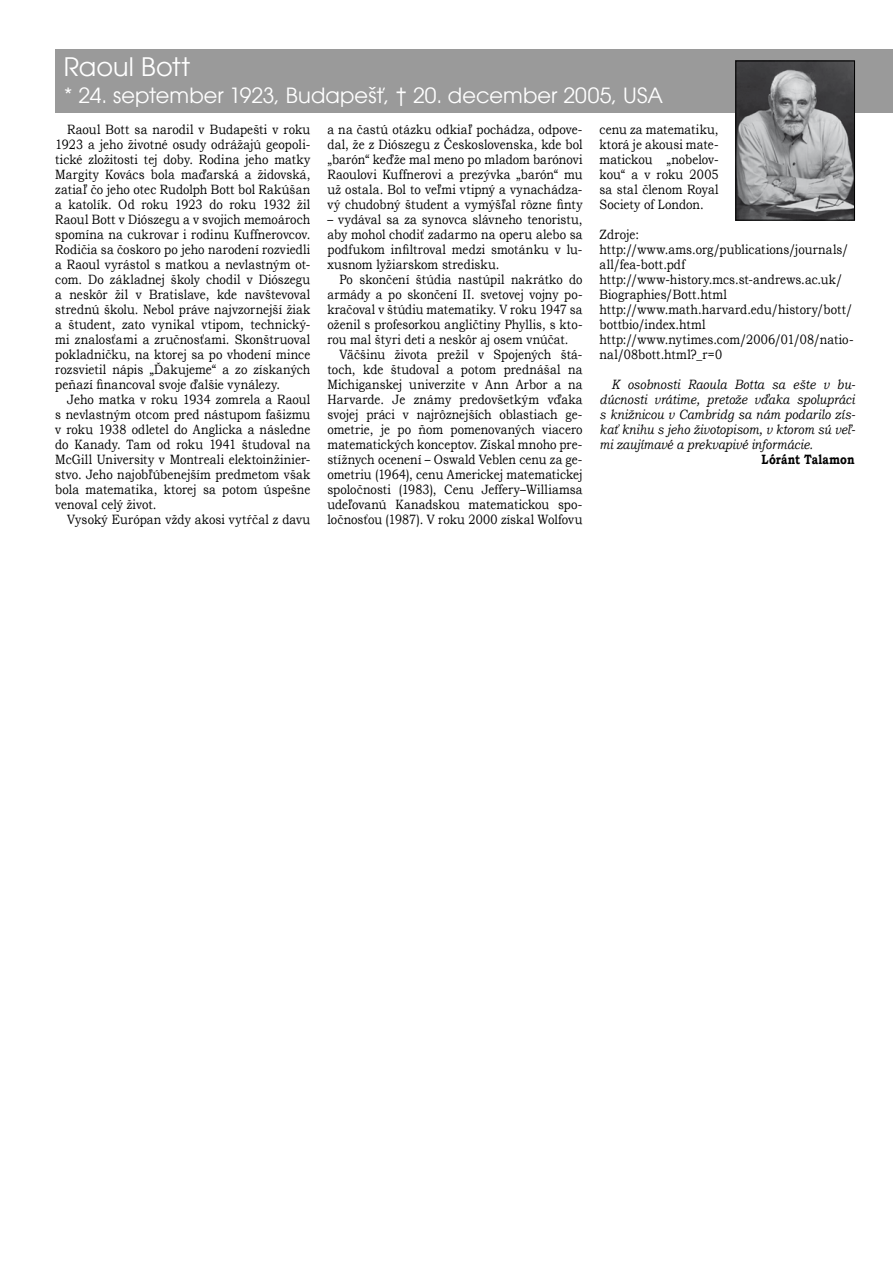
<style>
.page{position:relative;width:893px;height:1263px;background:#fff}
.page>*{position:absolute;margin:0;border:0;box-sizing:border-box;transform-origin:0 0}
.t1{font:25.5px "Avant Garde";letter-spacing:.005em;color:#fff}
.t2{font:21px "Avant Garde";letter-spacing:.005em;color:#fff}
.t3{font:13.5px/15px "Bookman Old Style";letter-spacing:.01em;color:#000;text-align:justify;scale:.85 1}
.t4{font:13.5px/15px "Bookman Old Style";letter-spacing:.01em;color:#000;text-align:justify;scale:.84 1}
.t5{font:italic 13.5px/15px "Bookman Old Style";letter-spacing:.005em;color:#000;text-align:justify;scale:.85 1}
.t6{font:700 13.5px "Bookman Old Style";letter-spacing:.015em;color:#000;scale:.82 1}
</style>
<div class="page">
<div style="left:55px;top:49px;width:838px;height:64px;background:#9a9a9a"></div>
<img style="left:738px;top:63px;width:115px;height:155px">
<div style="left:736px;top:61px;width:119px;height:159px;border:1px solid #000"></div>
<h1 class="t1" style="left:64px;top:52px;width:128px">Raoul Bott</h1>
<h2 class="t2" style="left:64px;top:83px;width:601px">* 24. september 1923, Budapešť, † 20. december 2005, USA</h2>
<p class="t3" style="left:327px;top:122px;width:302px">a na častú otázku odkiaľ pochádza, odpove&shy;dal, že z Diószegu z Československa, kde bol „barón“ keďže mal meno po mladom barónovi Raoulovi Kuffnerovi a prezývka „barón“ mu už ostala. Bol to veľmi vtipný a vynachádza&shy;vý chudobný študent a vymýšľal rôzne finty</p>
<p class="t3" style="left:327px;top:212px;width:302px">– vydával sa za synovca slávneho tenoristu, aby mohol chodiť zadarmo na operu alebo sa podfukom infiltroval medzi smotánku v lu&shy;xusnom lyžiarskom stredisku.</p>
<p class="t4" style="left:327px;top:272px;width:305px;text-indent:12px">Po skončení štúdia nastúpil nakrátko do armády a po skončení II. svetovej vojny po&shy;kračoval v štúdiu matematiky. V roku 1947 sa oženil s profesorkou angličtiny Phyllis, s kto&shy;rou mal štyri deti a neskôr aj osem vnúčat.</p>
<p class="t3" style="left:327px;top:347px;width:302px;text-indent:12px">Väčšinu života prežil v Spojených štá&shy;toch, kde študoval a potom prednášal na Michiganskej univerzite v Ann Arbor a na Harvarde. Je známy predovšetkým vďaka svojej práci v najrôznejších oblastiach ge&shy;ometrie, je po ňom pomenovaných viacero matematických konceptov. Získal mnoho pre&shy;stížnych ocenení – Oswald Veblen cenu za ge&shy;ometriu (1964), cenu Americkej matematickej spoločnosti (1983), Cenu Jeffery–Williamsa udeľovanú Kanadskou matematickou spo&shy;ločnosťou (1987). V roku 2000 získal Wolfovu</p>
<p class="t3" style="left:600px;top:122px;width:142px">cenu za matematiku, ktorá je akousi mate&shy;matickou „nobelov&shy;kou“ a v roku 2005 sa stal členom Royal Society of London.</p>
<p class="t3" style="left:600px;top:227px;width:300px;text-align:left">Zdroje: http://www.ams.org/publications/journals/ all/fea-bott.pdf http://www-history.mcs.st-andrews.ac.uk/<br>Biographies/Bott.html http://www.math.harvard.edu/history/bott/ bottbio/index.html http://www.nytimes.com/2006/01/08/natio&shy;nal/08bott.html?_r=0</p>
<p class="t5" style="left:600px;top:376px;width:302px;text-indent:12px">K osobnosti Raoula Botta sa ešte v bu&shy;dúcnosti vrátime, pretože vďaka spolupráci s knižnicou v Cambridg sa nám podarilo zís&shy;kať knihu s jeho životopisom, v ktorom sú veľ&shy;mi zaujímavé a prekvapivé informácie.</p>
<p class="t6" style="left:762px;top:449px;width:115px">Lóránt Talamon</p>
<p class="t3" style="left:55px;top:122px;width:302px;text-indent:12px">Raoul Bott sa narodil v Budapešti v roku 1923 a jeho životné osudy odrážajú geopoli&shy;tické zložitosti tej doby. Rodina jeho matky Margity Kovács bola maďarská a židovská, zatiaľ čo jeho otec Rudolph Bott bol Rakúšan a katolík. Od roku 1923 do roku 1932 žil Raoul Bott v Diószegu a v svojich memoároch spomína na cukrovar i rodinu Kuffnerovcov.<br>Rodičia sa čoskoro po jeho narodení rozviedli a Raoul vyrástol s matkou a nevlastným ot&shy;com. Do základnej školy chodil v Diószegu a neskôr žil v Bratislave, kde navštevoval strednú školu. Nebol práve najvzornejší žiak a študent, zato vynikal vtipom, technický&shy;mi znalosťami a zručnosťami. Skonštruoval pokladničku, na ktorej sa po vhodení mince rozsvietil nápis „Ďakujeme“ a zo získaných peňazí financoval svoje ďalšie vynálezy.</p>
<p class="t3" style="left:55px;top:392px;width:302px;text-indent:12px">Jeho matka v roku 1934 zomrela a Raoul s nevlastným otcom pred nástupom fašizmu v roku 1938 odletel do Anglicka a následne do Kanady. Tam od roku 1941 študoval na McGill University v Montreali elektoinžinier&shy;stvo. Jeho najobľúbenejším predmetom však bola matematika, ktorej sa potom úspešne venoval celý život.</p>
<p class="t3" style="left:67px;top:512px;width:288px">Vysoký Európan vždy akosi vytŕčal z davu</p>
</div>
